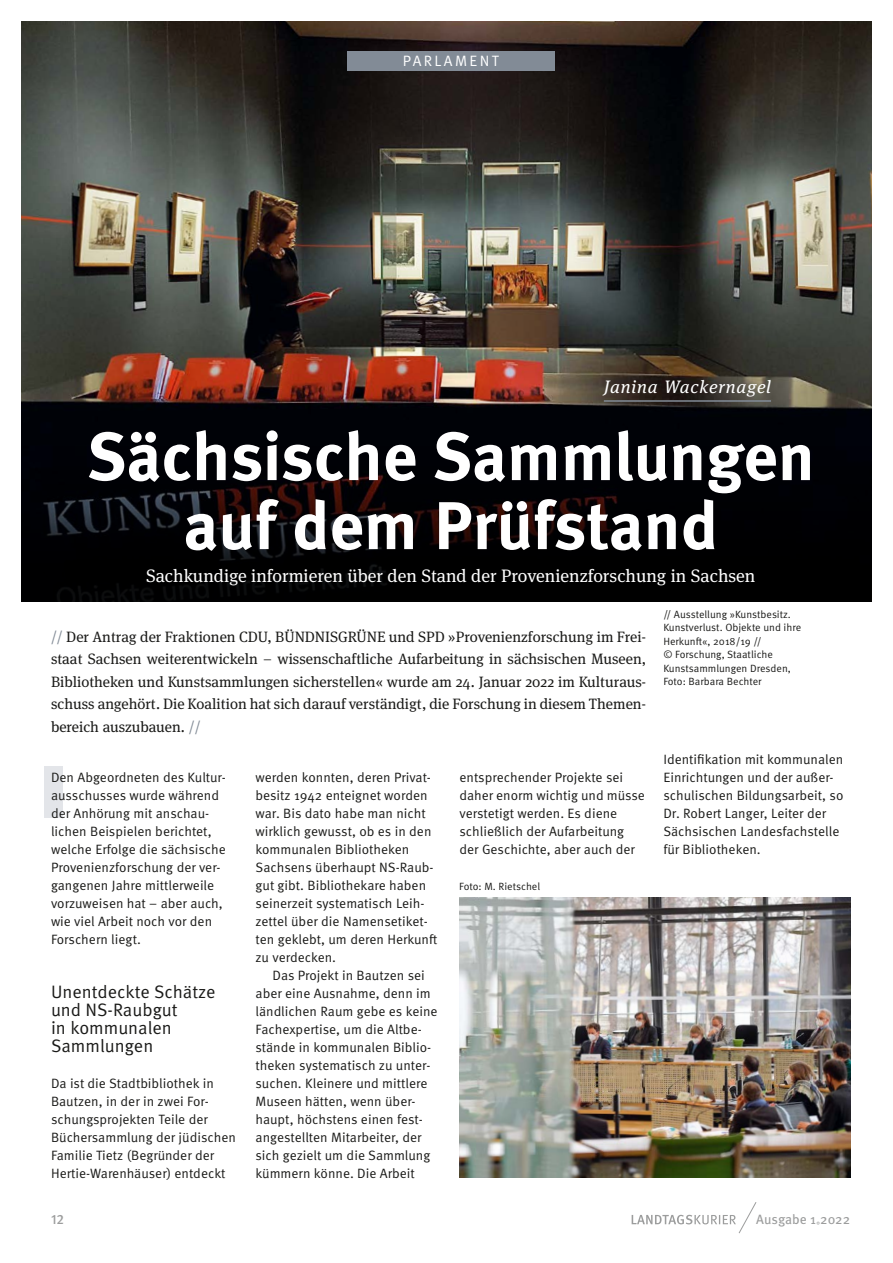
<style>
.page{position:relative;width:893px;height:1263px;background:#fff}
.page>*{position:absolute;margin:0;border:0;box-sizing:border-box;transform-origin:0 0}
.t1{font:700 67.5px/69px "Meta Pro";letter-spacing:-.005em;color:#fff;text-align:center}
.t2{font:18px "Meta Serif Pro";color:#fff}
.t3{font:18px/18px "Meta Pro Norm";color:#1a1a18}
.t4{font:italic 18px "Meta Serif Pro";letter-spacing:.05em;color:#fff}
.t5{font:15px/22.5px "Meta Serif Pro";color:#1a1a18;text-align:justify}
.t6{font:15px "Meta Pro Norm";letter-spacing:.16em;color:#fff}
.t7{font:13.5px/18px "Meta Pro Norm";color:#1a1a18}
.t8{font:13.5px "Meta Pro";color:#9c9d9d}
.t9{font:500 13.5px "Meta Pro";color:#9c9d9d}
.t10{font:10.5px/13.5px "Meta Pro Norm";color:#1a1a18}
.s1{color:#828b96}
</style>
<div class="page">
<img style="left:21px;top:21px;width:851px;height:425px">
<div style="left:45px;top:767px;width:18px;height:51px;background:#e3e5e9"></div>
<hr style="left:604px;top:400px;width:167px;height:2px;background:#828b96">
<img style="left:459px;top:898px;width:391px;height:280px">
<svg style="left:21px;top:446px;width:851px;height:156px;background:#030205"></svg>
<svg style="left:632px;top:1202px;width:125px;height:32px"></svg>
<div style="left:347px;top:51px;width:207px;height:20px;background:#828b96"></div>
<p class="t6" style="left:403px;top:50px;width:98px">PARLAMENT</p>
<p class="t4" style="left:604px;top:374px;width:169px">Janina Wackernagel</p>
<h1 class="t1" style="left:86px;top:418px;width:730px">Sächsische Sammlungen auf dem Prüfstand</h1>
<h2 class="t2" style="left:146px;top:562px;width:611px">Sachkundige informieren über den Stand der Provenienzforschung in Sachsen</h2>
<p class="t5" style="left:51px;top:625px;width:597px"><span class="s1">//</span> Der Antrag der Fraktionen CDU, BÜNDNISGRÜNE und SPD »Provenienzforschung im Frei&shy;staat Sachsen weiterentwickeln – wissenschaftliche Aufarbeitung in sächsischen Museen, Bibliotheken und Kunstsammlungen sicherstellen« wurde am 24. Januar 2022 im Kulturaus&shy;schuss angehört. Die Koalition hat sich darauf verständigt, die Forschung in diesem Themen&shy;bereich auszubauen. <span class="s1">//</span></p>
<p class="t7" style="left:51px;top:767px;width:176px">Den Abgeordneten des Kultur&shy;ausschusses wurde während der Anhörung mit anschau&shy;lichen Beispielen berichtet, welche Erfolge die sächsische<br>Provenienzforschung der ver&shy;gangenen Jahre mittlerweile vorzuweisen hat – aber auch, wie viel Arbeit noch vor den<br>Forschern liegt.</p>
<h3 class="t3" style="left:51px;top:981px;width:166px">Unentdeckte Schätze und NS-Raubgut<br>in kommunalen<br>Sammlungen</h3>
<p class="t7" style="left:51px;top:1073px;width:186px">Da ist die Stadtbibliothek in<br>Bautzen, in der in zwei For&shy;schungsprojekten Teile der<br>Büchersammlung der jüdischen<br>Familie Tietz (Begründer der<br>Hertie-Warenhäuser) entdeckt</p>
<p class="t7" style="left:256px;top:767px;width:183px">werden konnten, deren Privat&shy;besitz 1942 enteignet worden war. Bis dato habe man nicht wirklich gewusst, ob es in den kommunalen Bibliotheken<br>Sachsens überhaupt NS-Raub&shy;gut gibt. Bibliothekare haben seinerzeit systematisch Leih&shy;zettel über die Namensetiket&shy;ten geklebt, um deren Herkunft zu verdecken.</p>
<p class="t7" style="left:256px;top:965px;width:184px;text-indent:17px">Das Projekt in Bautzen sei aber eine Ausnahme, denn im ländlichen Raum gebe es keine<br>Fachexpertise, um die Altbe&shy;stände in kommunalen Biblio&shy;theken systematisch zu unter&shy;suchen. Kleinere und mittlere<br>Museen hätten, wenn über&shy;haupt, höchstens einen fest&shy;angestellten Mitarbeiter, der sich gezielt um die Sammlung kümmern könne. Die Arbeit</p>
<p class="t7" style="left:459px;top:767px;width:187px">entsprechender Projekte sei daher enorm wichtig und müsse verstetigt werden. Es diene schließlich der Aufarbeitung der Geschichte, aber auch der</p>
<p class="t10" style="left:459px;top:879px;width:82px">Foto: M. Rietschel</p>
<p class="t10" style="left:663px;top:607px;width:139px">// Ausstellung »Kunstbesitz.<br>Kunstverlust. Objekte und ihre<br>Herkunft«, 2018/19 //<br>© Forschung, Staatliche<br>Kunstsammlungen Dresden,<br>Foto: Barbara Bechter</p>
<p class="t7" style="left:663px;top:749px;width:182px">Identifikation mit kommunalen<br>Einrichtungen und der außer&shy;schulischen Bildungsarbeit, so<br>Dr. Robert Langer, Leiter der<br>Sächsischen Landesfachstelle für Bibliotheken.</p>
<p class="t9" style="left:51px;top:1209px;width:15px">12</p>
<p class="t8" style="left:756px;top:1209px;width:95px">Ausgabe 1 2022</p>
<p class="t8" style="left:816px;top:1217px;width:6px">˚</p>
</div>
